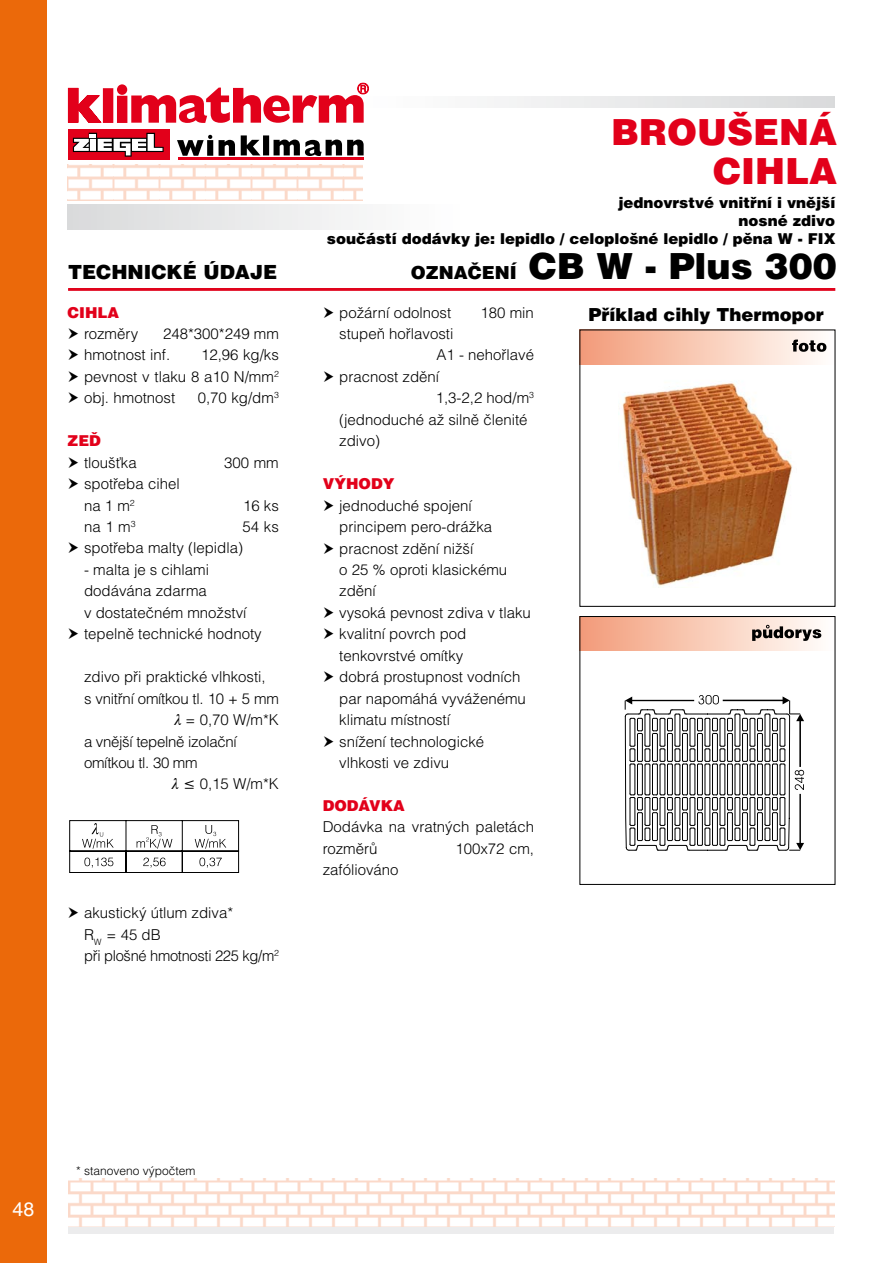
<style>
.page{position:relative;width:893px;height:1263px;background:#fff}
.page>*{position:absolute;margin:0;border:0;box-sizing:border-box;transform-origin:0 0}
.t1{font:900 36px "Helvetica CE";color:#000}
.t2{font:900 36px/39px "Helvetica CE";color:#e2001a;text-align:right}
.t3{font:900 19.5px "Helvetica CE";color:#000}
.t4{font:19.5px "Helvetica";color:#fff}
.t5{font:900 18px "Helvetica CE";color:#000}
.t6{font:300 15px/21.5px "Helvetica CE";color:#000}
.t7{font:900 15px/18px "Helvetica CE";color:#000;text-align:right}
.t8{font:300 15px/21.5px "Helvetica CE";letter-spacing:-.02em;color:#000}
.t9{font:900 15px "Helvetica CE";color:#e2001a}
.t10{font:300 12px "Helvetica CE";color:#000}
.s1{font-size:18px}
</style>
<div class="page">
<svg style="left:68px;top:165px;width:295px;height:36px"></svg>
<svg style="left:494px;top:96px;width:340px;height:11px"></svg>
<div style="left:68px;top:205px;width:393px;height:25px;background:linear-gradient(to right,#d9dadb,#fff)"></div>
<svg style="left:68px;top:88px;width:33px;height:35px"></svg>
<div style="left:103px;top:88px;width:10px;height:35px;background:#e2001a"></div>
<svg style="left:117px;top:83px;width:252px;height:40px"></svg>
<div style="left:68px;top:129px;width:101px;height:31px;background:#e2001a"></div>
<svg style="left:73px;top:133px;width:91px;height:24px"></svg>
<svg style="left:177px;top:134px;width:187px;height:22px"></svg>
<hr style="left:178px;top:158px;width:186px;height:2px;background:#e2001a">
<div style="left:68px;top:288px;width:767px;height:3px;border:2px solid #e0041d"></div>
<svg style="left:69px;top:1178px;width:765px;height:48px"></svg>
<div style="left:69px;top:1227px;width:765px;height:6px;background:#ececed"></div>
<div style="left:0;top:0;width:47px;height:1263px;background:#eb690a"></div>
<div style="left:580px;top:330px;width:255px;height:34px;background:linear-gradient(to right,#f39c79,#fffffd)"></div>
<svg style="left:792px;top:340px;width:34px;height:12px"></svg>
<div style="left:580px;top:616px;width:255px;height:35px;background:linear-gradient(to right,#f39c79,#fffffd)"></div>
<div style="left:579px;top:616px;width:256px;height:269px;border:1px solid #000"></div>
<svg style="left:752px;top:625px;width:69px;height:16px"></svg>
<svg style="left:625px;top:695px;width:179px;height:156px"></svg>
<img style="left:622px;top:383px;width:170px;height:204px">
<svg style="left:69px;top:820px;width:170px;height:53px"></svg>
<h2 class="t3" style="left:68px;top:260px;width:211px">TECHNICKÉ ÚDAJE</h2>
<p class="t9" style="left:68px;top:303px;width:53px">CIHLA</p>
<p class="t6" style="left:84px;top:323px;width:56px">rozměry</p>
<p class="t6" style="left:84px;top:323px;width:196px;text-indent:79px">248*300*249 mm hmotnost inf.</p>
<p class="t6" style="left:84px;top:344px;width:196px;text-align:justify;text-indent:117px">12,96 kg/ks pevnost v tlaku 8 a10 N/mm<sup>2 </sup>obj. hmotnost</p>
<p class="t6" style="left:198px;top:387px;width:83px">0,70 kg/dm<sup>3</sup></p>
<p class="t9" style="left:68px;top:432px;width:35px">ZEĎ</p>
<p class="t6" style="left:84px;top:452px;width:54px">tloušťka</p>
<p class="t6" style="left:224px;top:452px;width:56px">300 mm</p>
<p class="t6" style="left:84px;top:473px;width:97px">spotřeba cihel na 1 m<sup>2</sup></p>
<p class="t6" style="left:243px;top:495px;width:37px">16 ks</p>
<p class="t6" style="left:84px;top:516px;width:53px">na 1 m<sup>3</sup></p>
<p class="t6" style="left:84px;top:516px;width:196px;text-indent:159px">54 ks spotřeba malty (lepidla)</p>
<p class="t6" style="left:84px;top:559px;width:179px">- malta je s cihlami dodávána zdarma<br>v dostatečném množství tepelně technické hodnoty</p>
<p class="t6" style="left:84px;top:666px;width:196px">zdivo při praktické vlhkosti,<br>s vnitřní omítkou tl. 10 + 5 mm</p>
<p class="t8" style="left:84px;top:709px;width:196px;text-indent:91px">● = 0,70 W/m*K a vnější tepelně izolační omítkou tl. 30 mm</p>
<p class="t6" style="left:172px;top:773px;width:108px">● 0,15 W/m*K</p>
<p class="t6" style="left:84px;top:902px;width:196px">akustický útlum zdiva*<br>R<sub>W</sub> = 45 dB<br>při plošné hmotnosti 225 kg/m<sup>2</sup></p>
<h1 class="t2" style="left:611px;top:113px;width:227px">BROUŠENÁ<br>CIHLA</h1>
<p class="t7" style="left:327px;top:194px;width:510px">jednovrstvé vnitřní i vnější<br>nosné zdivo<br>součástí dodávky je: lepidlo / celoplošné lepidlo / pěna W - FIX</p>
<h1 class="t1" style="left:411px;top:245px;width:427px"><span class="s1">OZNAČENÍ</span> CB W - Plus 300</h1>
<p class="t6" style="left:339px;top:301px;width:114px">požární odolnost</p>
<p class="t6" style="left:481px;top:301px;width:55px">180 min</p>
<p class="t6" style="left:339px;top:323px;width:116px">stupeň hořlavosti</p>
<p class="t6" style="left:436px;top:344px;width:99px">A1 - nehořlavé</p>
<p class="t6" style="left:339px;top:366px;width:102px">pracnost zdění</p>
<p class="t6" style="left:436px;top:387px;width:100px">1,3-2,2 hod/m<sup>3</sup></p>
<p class="t6" style="left:339px;top:409px;width:190px">(jednoduché až silně členité</p>
<p class="t6" style="left:339px;top:430px;width:42px">zdivo)</p>
<p class="t9" style="left:323px;top:475px;width:73px">VÝHODY</p>
<p class="t6" style="left:339px;top:495px;width:193px">jednoduché spojení principem pero-drážka pracnost zdění nižší<br>o 25 % oproti klasickému zdění<br>vysoká pevnost zdiva v tlaku kvalitní povrch pod tenkovrstvé omítky<br>dobrá prostupnost vodních par napomáhá vyváženému klimatu místností<br>snížení technologické vlhkosti ve zdivu</p>
<p class="t9" style="left:323px;top:797px;width:84px">DODÁVKA</p>
<p class="t6" style="left:323px;top:816px;width:213px">Dodávka na vratných paletách rozměrů</p>
<p class="t5" style="left:589px;top:304px;width:237px">Příklad cihly Thermopor</p>
<p class="t6" style="left:455px;top:838px;width:80px">100x72 cm,</p>
<p class="t6" style="left:323px;top:859px;width:77px">zafóliováno</p>
<h2 class="t4" style="left:13px;top:1198px;width:23px">48</h2>
<p class="t10" style="left:76px;top:1164px;width:121px">* stanoveno výpočtem</p>
</div>
